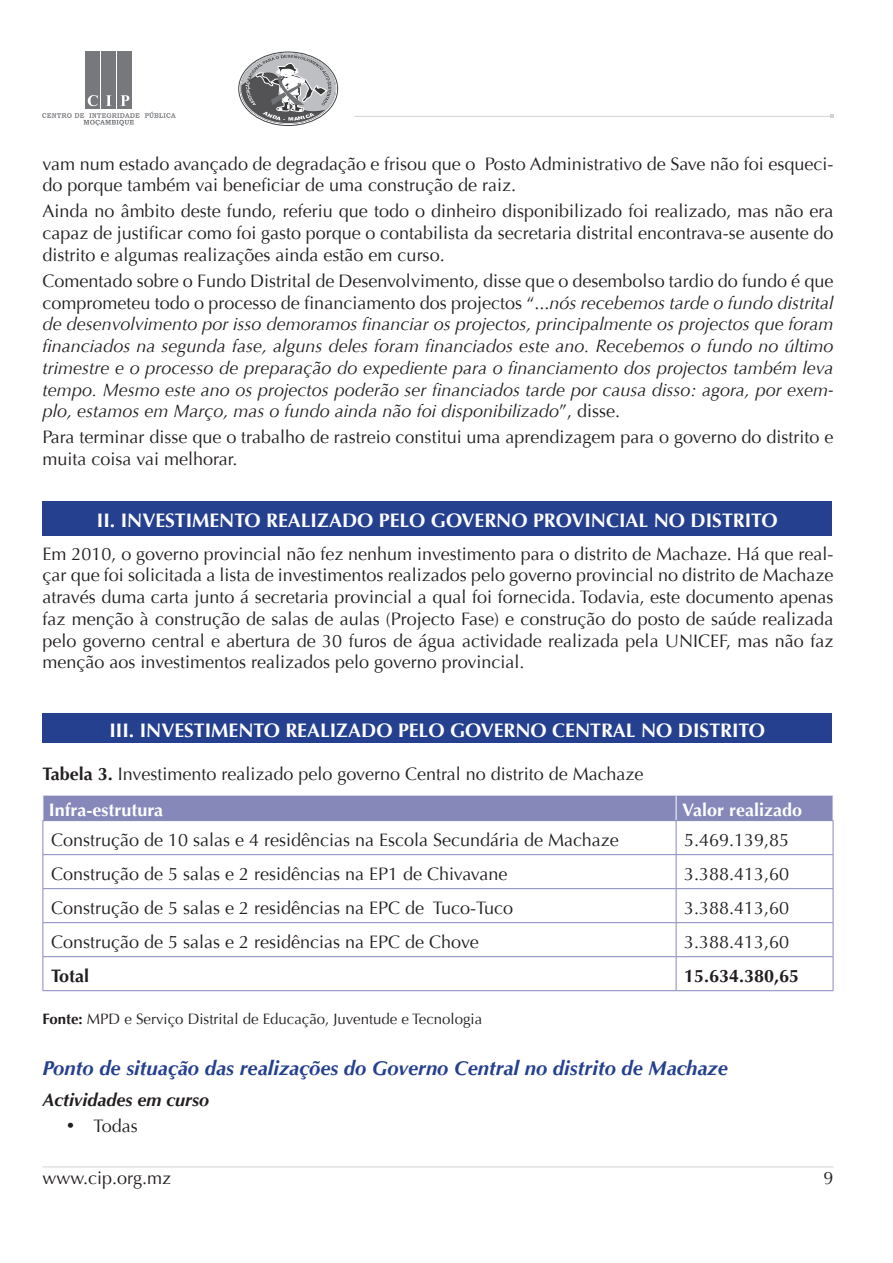
<style>
.page{position:relative;width:893px;height:1263px;background:#fff}
.page>*{position:absolute;margin:0;border:0;box-sizing:border-box;transform-origin:0 0}
.t1{font:italic 700 20.25px "Optima";color:#25408f}
.t2{font:700 19.5px "Optima";color:#fff}
.t3{font:18px/21.8px "Optima";color:#231f20}
.t4{font:italic 18px/21.8px "Optima";color:#231f20;text-align:justify}
.t5{font:700 18px "Optima";color:#231f20}
.t6{font:italic 700 18px "Optima";color:#231f20}
.t7{font:700 18px "Optima";color:#fff}
.t8{font:15px "Optima";color:#231f20}
.s1{font-style:normal}
.s2{font-weight:700}
.s3{font-weight:700;color:#fff}
</style>
<div class="page">
<div style="left:118px;top:51px;width:14px;height:58px;background:#76787b"></div>
<div style="left:86px;top:51px;width:14px;height:58px;background:#76787b"></div>
<div style="left:102px;top:51px;width:14px;height:58px;background:#76787b"></div>
<svg style="left:42px;top:112px;width:134px;height:14px"></svg>
<svg style="left:88px;top:95px;width:41px;height:11px"></svg>
<hr style="left:354px;top:116px;width:478px;height:1px;background:#d1d2d4">
<hr style="left:43px;top:1166px;width:790px;height:1px;background:#d1d2d4">
<svg style="left:238px;top:52px;width:93px;height:74px"></svg>
<div style="left:241px;top:53px;width:95px;height:71px;border:1px solid #d9dadc;border-radius:50%"></div>
<div style="left:43px;top:501px;width:789px;height:34px;background:#25408f"></div>
<div style="left:43px;top:713px;width:789px;height:30px;background:#25408f"></div>
<div style="left:43px;top:795px;width:791px;height:26px;background:#8688ba"></div>
<hr style="left:43px;top:820px;width:633px;height:1px;background:#8688ba">
<hr style="left:43px;top:821px;width:1px;height:33px;background:#8688ba">
<hr style="left:676px;top:820px;width:157px;height:1px;background:#8688ba">
<hr style="left:676px;top:821px;width:1px;height:33px;background:#8688ba">
<hr style="left:833px;top:821px;width:1px;height:33px;background:#8688ba">
<hr style="left:43px;top:854px;width:633px;height:1px;background:#8688ba">
<hr style="left:43px;top:855px;width:1px;height:33px;background:#8688ba">
<hr style="left:676px;top:854px;width:157px;height:1px;background:#8688ba">
<hr style="left:676px;top:855px;width:1px;height:33px;background:#8688ba">
<hr style="left:833px;top:855px;width:1px;height:33px;background:#8688ba">
<hr style="left:43px;top:888px;width:633px;height:1px;background:#8688ba">
<hr style="left:43px;top:889px;width:1px;height:33px;background:#8688ba">
<hr style="left:676px;top:888px;width:157px;height:1px;background:#8688ba">
<hr style="left:676px;top:889px;width:1px;height:33px;background:#8688ba">
<hr style="left:833px;top:889px;width:1px;height:33px;background:#8688ba">
<hr style="left:43px;top:922px;width:633px;height:1px;background:#8688ba">
<hr style="left:43px;top:923px;width:1px;height:33px;background:#8688ba">
<hr style="left:676px;top:922px;width:157px;height:1px;background:#8688ba">
<hr style="left:676px;top:923px;width:1px;height:33px;background:#8688ba">
<hr style="left:833px;top:923px;width:1px;height:33px;background:#8688ba">
<hr style="left:43px;top:956px;width:633px;height:1px;background:#8688ba">
<hr style="left:43px;top:957px;width:1px;height:33px;background:#8688ba">
<hr style="left:676px;top:956px;width:157px;height:1px;background:#8688ba">
<hr style="left:676px;top:957px;width:1px;height:33px;background:#8688ba">
<hr style="left:833px;top:957px;width:1px;height:33px;background:#8688ba">
<hr style="left:43px;top:990px;width:633px;height:1px;background:#8688ba">
<hr style="left:676px;top:990px;width:157px;height:1px;background:#8688ba">
<p class="t3" style="left:43px;top:153px;width:792px">vam num estado avançado de degradação e frisou que o Posto Administrativo de Save não foi esqueci&shy;do porque também vai beneficiar de uma construção de raiz.</p>
<p class="t3" style="left:43px;top:201px;width:792px;text-align:justify">Ainda no âmbito deste fundo, referiu que todo o dinheiro disponibilizado foi realizado, mas não era capaz de justificar como foi gasto porque o contabilista da secretaria distrital encontrava-se ausente do distrito e algumas realizações ainda estão em curso.</p>
<p class="t4" style="left:43px;top:270px;width:792px"><span class="s1">Comentado sobre o Fundo Distrital de Desenvolvimento, disse que o desembolso tardio do fundo é que comprometeu todo o processo de financiamento dos projectos “...</span>nós recebemos tarde o fundo distrital de desenvolvimento por isso demoramos financiar os projectos, principalmente os projectos que foram financiados na segunda fase, alguns deles foram financiados este ano. Recebemos o fundo no último trimestre e o processo de preparação do expediente para o financiamento dos projectos também leva tempo. Mesmo este ano os projectos poderão ser financiados tarde por causa disso: agora, por exem&shy;plo, estamos em Março, mas o fundo ainda não foi disponibilizado<span class="s1">”, disse.</span></p>
<p class="t3" style="left:43px;top:427px;width:792px">Para terminar disse que o trabalho de rastreio constitui uma aprendizagem para o governo do distrito e muita coisa vai melhorar.</p>
<p class="t2" style="left:97px;top:509px;width:682px">II. INVESTIMENTO REALIZADO PELO GOVERNO PROVINCIAL NO DISTRITO</p>
<p class="t3" style="left:43px;top:543px;width:792px;text-align:justify">Em 2010, o governo provincial não fez nenhum investimento para o distrito de Machaze. Há que real&shy;çar que foi solicitada a lista de investimentos realizados pelo governo provincial no distrito de Machaze através duma carta junto á secretaria provincial a qual foi fornecida. Todavia, este documento apenas faz menção à construção de salas de aulas (Projecto Fase) e construção do posto de saúde realizada pelo governo central e abertura de 30 furos de água actividade realizada pela UNICEF, mas não faz menção aos investimentos realizados pelo governo provincial.</p>
<p class="t2" style="left:109px;top:719px;width:657px">III. INVESTIMENTO REALIZADO PELO GOVERNO CENTRAL NO DISTRITO</p>
<p class="t3" style="left:49px;top:756px;width:596px;line-height:35.8px;text-indent:-6px"><span class="s2">Tabela 3.</span> Investimento realizado pelo governo Central no distrito de Machaze<br><span class="s3">Infra-estrutura</span></p>
<p class="t7" style="left:682px;top:799px;width:122px">Valor realizado</p>
<p class="t3" style="left:51px;top:829px;width:569px">Construção de 10 salas e 4 residências na Escola Secundária de Machaze</p>
<p class="t3" style="left:684px;top:829px;width:107px">5.469.139,85</p>
<p class="t3" style="left:51px;top:863px;width:458px">Construção de 5 salas e 2 residências na EP1 de Chivavane</p>
<p class="t3" style="left:684px;top:863px;width:107px">3.388.413,60</p>
<p class="t3" style="left:51px;top:897px;width:464px">Construção de 5 salas e 2 residências na EPC de Tuco-Tuco</p>
<p class="t3" style="left:684px;top:897px;width:107px">3.388.413,60</p>
<p class="t3" style="left:51px;top:931px;width:429px">Construção de 5 salas e 2 residências na EPC de Chove</p>
<p class="t3" style="left:684px;top:931px;width:107px">3.388.413,60</p>
<p class="t5" style="left:51px;top:965px;width:40px">Total</p>
<p class="t5" style="left:684px;top:965px;width:117px">15.634.380,65</p>
<p class="t8" style="left:43px;top:1010px;width:441px"><span class="s2">Fonte:</span> MPD e Serviço Distrital de Educação, Juventude e Tecnologia</p>
<p class="t1" style="left:43px;top:1056px;width:687px">Ponto de situação das realizações do Governo Central no distrito de Machaze</p>
<p class="t6" style="left:43px;top:1089px;width:168px">Actividades em curso</p>
<p class="t3" style="left:67px;top:1115px;width:73px">• Todas</p>
<p class="t3" style="left:43px;top:1167px;width:130px">www.cip.org.mz</p>
<p class="t3" style="left:823px;top:1167px;width:12px">9</p>
</div>
